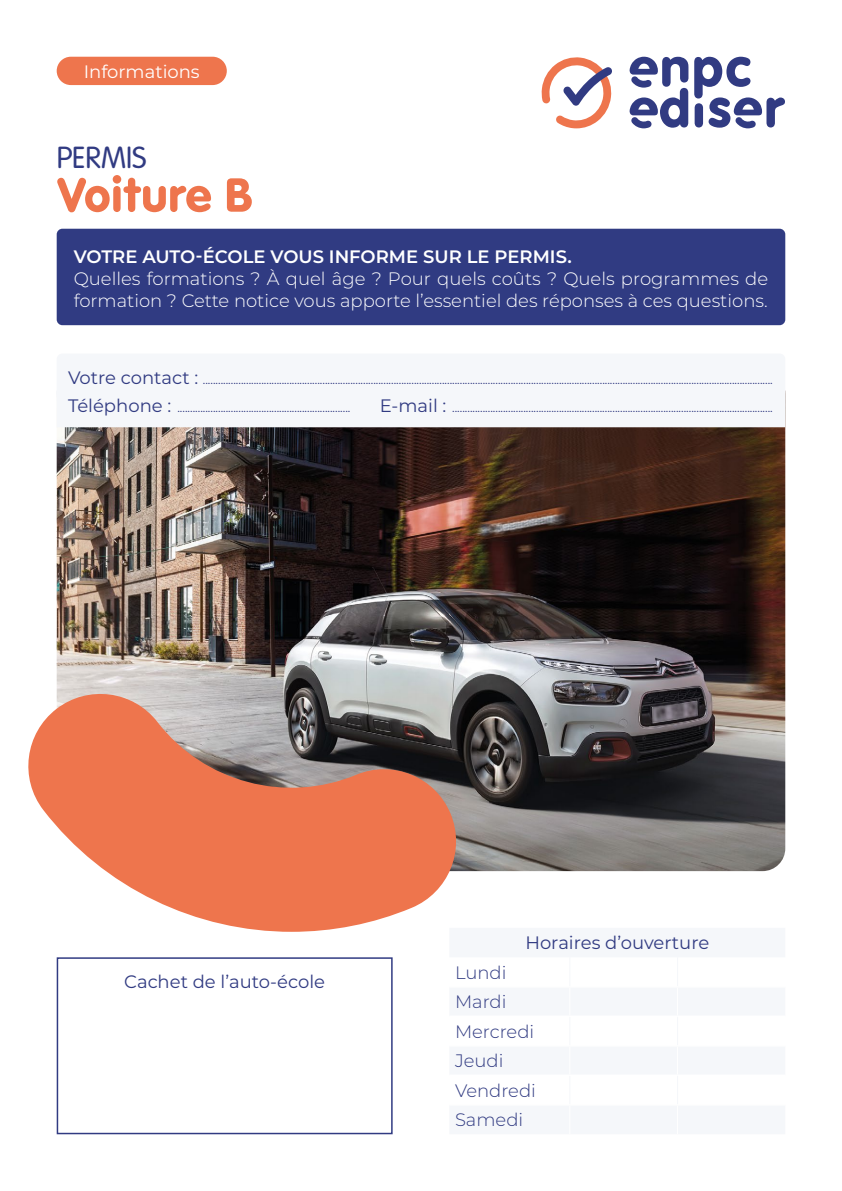
<style>
.page{position:relative;width:842px;height:1191px;background:#fff}
.page>*{position:absolute;margin:0;border:0;box-sizing:border-box;transform-origin:0 0}
.t1{font:50px "VAG Rundschrift D";color:#ee754d}
.t2{font:300 32px "VAG Rundschrift D";color:#313b82}
.t3{font:300 18px/22px "Montserrat";color:#fff}
.t4{font:18px "Montserrat";color:#313b82}
.t5{font:600 18px "Montserrat";color:#fff}
.t6{font:300 18px/29.4px "Montserrat";color:#313b82}
.t7{font:18px "Montserrat";color:#fff}
.t8{font:12px "Montserrat";color:#313b82}
.s1{font-size:18px}
</style>
<div class="page">
<div style="left:57px;top:229px;width:728px;height:96px;background:#303b82;border-radius:6px"></div>
<div style="left:57px;top:57px;width:170px;height:28px;background:#ee754d;border-radius:14px"></div>
<img style="left:57px;top:427px;width:728px;height:444px">
<div style="left:57px;top:957px;width:336px;height:177px;border:2px solid #313b82"></div>
<svg style="left:629px;top:57px;width:59px;height:71px"></svg>
<svg style="left:694px;top:57px;width:91px;height:71px"></svg>
<svg style="left:541px;top:57px;width:71px;height:71px"></svg>
<svg style="left:28px;top:684px;width:438px;height:247px;fill:#ee754d"></svg>
<h3 class="t7" style="left:84px;top:59px;width:118px">Informations</h3>
<h2 class="t2" style="left:57px;top:140px;width:91px">PERMIS</h2>
<h1 class="t1" style="left:57px;top:165px;width:198px">Voiture B</h1>
<h3 class="t5" style="left:74px;top:244px;width:500px">VOTRE AUTO-ÉCOLE VOUS INFORME SUR LE PERMIS.</h3>
<h3 class="t3" style="left:74px;top:267px;width:696px">Quelles formations ? À quel âge ? Pour quels coûts ? Quels programmes de formation ? Cette notice vous apporte l’essentiel des réponses à ces questions.</h3>
<p class="t8" style="left:68px;top:372px;width:706px"><span class="s1">Votre contact :</span> ................................................................................................................................................................................................................................</p>
<p class="t8" style="left:68px;top:399px;width:284px"><span class="s1">Téléphone :</span> ....................................................................</p>
<p class="t8" style="left:380px;top:399px;width:394px"><span class="s1">E-mail :</span> ..............................................................................................................................</p>
<h3 class="t4" style="left:124px;top:968px;width:202px">Cachet de l’auto-école</h3>
<h3 class="t4" style="left:525px;top:930px;width:185px">Horaires d’ouverture</h3>
<h3 class="t6" style="left:455px;top:957px;width:82px">Lundi<br>Mardi<br>Mercredi<br>Jeudi<br>Vendredi<br>Samedi</h3>
</div>
